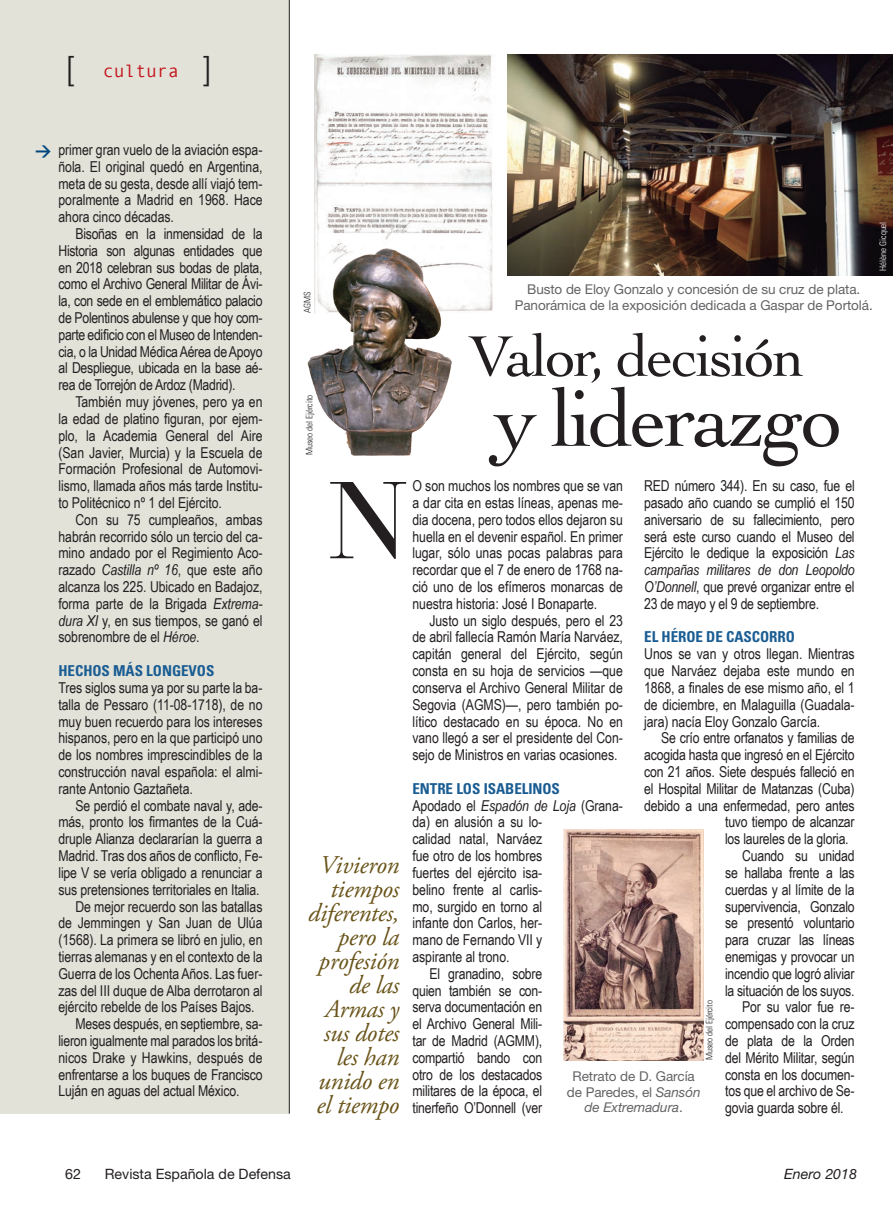
<style>
.page{position:relative;width:893px;height:1217px;background:#fff}
.page>*{position:absolute;margin:0;border:0;box-sizing:border-box;transform-origin:0 0}
.t1{font:108.15px "Bauer Bodoni";color:#231f20}
.t2{font:82.8px "Cochin";letter-spacing:-.035em;color:#231f20}
.t3{font:60.3px "Cochin";letter-spacing:-.035em;color:#231f20}
.t4{font:300 33px "Helvetica Neue";color:#231f20}
.t5{font:italic 25.5px/24px "Adobe Garamond Pro";letter-spacing:-.01em;color:#695419;text-align:right}
.t6{font:18px "Monotypecom";color:#c4121a}
.t7{font:15px/16.8px "Arial Narrow";letter-spacing:-.01em;color:#231f20;text-align:justify}
.t8{font:700 condensed 15px "Univers";letter-spacing:-.005em;color:#1a5d93}
.t9{font:14.25px "Helvetica Neue";color:#231f20}
.t10{font:italic 14.25px "Helvetica Neue";color:#231f20}
.t11{font:13.5px/15.8px "Helvetica Neue";letter-spacing:-.005em;color:#636366;text-align:center}
.t12{font:300 condensed 9px "Univers";letter-spacing:-.005em;color:#231f20}
.t13{font:300 condensed 9px "Univers";letter-spacing:-.005em;color:#fff}
.s1{font-family:"Helvetica Neue";font-weight:300;font-size:33px;color:#231f20}
.s2{font-family:"DIN";font-weight:700;font-size:15.9px;color:#00467e}
.s3{font-style:italic}
</style>
<div class="page">
<div style="left:0;top:0;width:289px;height:1113px;background:#e2e2d9"></div>
<hr style="left:289px;top:0;width:1px;height:1113px;background:#231f20">
<img style="left:507px;top:55px;width:386px;height:220px">
<img style="left:564px;top:829px;width:140px;height:230px">
<img style="left:314px;top:55px;width:179px;height:256px">
<img style="left:307px;top:244px;width:152px;height:212px">
<h3 class="t4" style="left:66px;top:48px;width:9px">[</h3>
<p class="t6" style="left:103px;top:60px;width:110px">cultura <span class="s1">]</span></p>
<p class="t7" style="left:35px;top:141px;width:229px"><span class="s2">&gt;</span> primer gran vuelo de la aviación espa-</p>
<p class="t7" style="left:58px;top:157px;width:206px">ñola. El original quedó en Argentina, meta de su gesta, desde allí viajó tem&shy;poralmente a Madrid en 1968. Hace ahora cinco décadas.</p>
<p class="t7" style="left:58px;top:225px;width:206px;text-indent:17px">Bisoñas en la inmensidad de la Historia son algunas entidades que en 2018 celebran sus bodas de plata, como el Archivo General Militar de Ávi&shy;la, con sede en el emblemático palacio de Polentinos abulense y que hoy com&shy;parte edificio con el Museo de Intenden&shy;cia, o la Unidad Médica Aérea de Apoyo al Despliegue, ubicada en la base aé&shy;rea de Torrejón de Ardoz (Madrid).</p>
<p class="t7" style="left:58px;top:393px;width:206px;text-indent:17px">También muy jóvenes, pero ya en la edad de platino figuran, por ejem&shy;plo, la Academia General del Aire (San Javier, Murcia) y la Escuela de Formación Profesional de Automovi&shy;lismo, llamada años más tarde Institu&shy;to Politécnico nº 1 del Ejército.</p>
<p class="t7" style="left:58px;top:510px;width:206px;text-indent:17px">Con su 75 cumpleaños, ambas habrán recorrido sólo un tercio del ca&shy;mino andado por el Regimiento Aco&shy;razado <span class="s3">Castilla nº 16</span>, que este año alcanza los 225. Ubicado en Badajoz, forma parte de la Brigada <span class="s3">Extrema&shy;dura XI</span> y, en sus tiempos, se ganó el sobrenombre de el <span class="s3">Héroe</span>.</p>
<p class="t8" style="left:58px;top:661px;width:157px">HECHOS MÁS LONGEVOS</p>
<p class="t7" style="left:58px;top:678px;width:206px">Tres siglos suma ya por su parte la ba&shy;talla de Pessaro (11-08-1718), de no muy buen recuerdo para los intereses hispanos, pero en la que participó uno de los nombres imprescindibles de la construcción naval española: el almi&shy;rante Antonio Gaztañeta.</p>
<p class="t7" style="left:75px;top:796px;width:189px">Se perdió el combate naval y, ade-</p>
<p class="t7" style="left:58px;top:813px;width:206px">más, pronto los firmantes de la Cuá-</p>
<p class="t7" style="left:58px;top:829px;width:206px">druple Alianza declararían la guerra a</p>
<p class="t7" style="left:58px;top:846px;width:206px">Madrid. Tras dos años de conflicto, Fe-</p>
<p class="t7" style="left:58px;top:863px;width:206px">lipe V se vería obligado a renunciar a</p>
<p class="t7" style="left:58px;top:880px;width:203px">sus pretensiones territoriales en Italia.</p>
<p class="t7" style="left:75px;top:897px;width:189px">De mejor recuerdo son las batallas</p>
<p class="t7" style="left:58px;top:913px;width:206px">de Jemmingen y San Juan de Ulúa</p>
<p class="t7" style="left:58px;top:930px;width:206px">(1568). La primera se libró en julio, en</p>
<p class="t7" style="left:58px;top:947px;width:206px">tierras alemanas y en el contexto de la</p>
<p class="t7" style="left:58px;top:964px;width:206px">Guerra de los Ochenta Años. Las fuer-</p>
<p class="t7" style="left:58px;top:981px;width:206px">zas del III duque de Alba derrotaron al</p>
<p class="t7" style="left:58px;top:997px;width:198px">ejército rebelde de los Países Bajos.</p>
<p class="t7" style="left:75px;top:1014px;width:189px">Meses después, en septiembre, sa-</p>
<p class="t7" style="left:58px;top:1031px;width:206px">lieron igualmente mal parados los britá-</p>
<p class="t7" style="left:58px;top:1048px;width:206px">nicos Drake y Hawkins, después de</p>
<p class="t7" style="left:58px;top:1065px;width:206px">enfrentarse a los buques de Francisco</p>
<p class="t7" style="left:58px;top:1081px;width:183px">Luján en aguas del actual México.</p>
<p class="t12" style="left:302px;top:312px;width:23px;rotate:-90deg">AGMS</p>
<p class="t12" style="left:304px;top:455px;width:62px;rotate:-90deg">Museo del Ejército</p>
<p class="t13" style="left:878px;top:270px;width:50px;rotate:-90deg">Hélène Gicquel</p>
<p class="t11" style="left:515px;top:281px;width:360px">Busto de Eloy Gonzalo y concesión de su cruz de plata.<br>Panorámica de la exposición dedicada a Gaspar de Portolá.</p>
<h3 class="t3" style="left:469px;top:315px;width:337px">Valor, decisión</h3>
<h2 class="t2" style="left:495px;top:363px;width:349px">y liderazgo</h2>
<p class="t7" style="left:412px;top:477px;width:212px">O son muchos los nombres que se van a dar cita en estas líneas, apenas me&shy;dia docena, pero todos ellos dejaron su huella en el devenir español. En primer lugar, sólo unas pocas palabras para recordar que el 7 de enero de 1768 na&shy;ció uno de los efímeros monarcas de nuestra historia: José I Bonaparte.</p>
<p class="t7" style="left:412px;top:611px;width:212px;text-indent:17px">Justo un siglo después, pero el 23 de abril fallecía Ramón María Narváez, capitán general del Ejército, según consta en su hoja de servicios —que conserva el Archivo General Militar de Segovia (AGMS)—, pero también po&shy;lítico destacado en su época. No en vano llegó a ser el presidente del Con&shy;sejo de Ministros en varias ocasiones.</p>
<p class="t8" style="left:412px;top:779px;width:149px">ENTRE LOS ISABELINOS</p>
<p class="t7" style="left:412px;top:796px;width:212px">Apodado el <span class="s3">Espadón de Loja</span> (Grana-</p>
<p class="t7" style="left:412px;top:813px;width:131px">da) en alusión a su lo-</p>
<p class="t7" style="left:412px;top:829px;width:131px">calidad natal, Narváez</p>
<p class="t7" style="left:412px;top:846px;width:131px">fue otro de los hombres</p>
<p class="t7" style="left:412px;top:863px;width:131px">fuertes del ejército isa-</p>
<p class="t7" style="left:412px;top:880px;width:131px">belino frente al carlis-</p>
<p class="t7" style="left:412px;top:897px;width:131px">mo, surgido en torno al</p>
<p class="t7" style="left:412px;top:913px;width:131px">infante don Carlos, her-</p>
<p class="t7" style="left:412px;top:930px;width:131px">mano de Fernando VII y</p>
<p class="t7" style="left:412px;top:947px;width:99px">aspirante al trono.</p>
<p class="t7" style="left:429px;top:964px;width:114px">El granadino, sobre</p>
<p class="t7" style="left:412px;top:981px;width:131px">quien también se con-</p>
<p class="t7" style="left:412px;top:997px;width:131px">serva documentación en</p>
<p class="t7" style="left:412px;top:1014px;width:131px">el Archivo General Mili-</p>
<p class="t7" style="left:412px;top:1031px;width:131px">tar de Madrid (AGMM),</p>
<p class="t7" style="left:412px;top:1048px;width:131px">compartió bando con</p>
<p class="t7" style="left:412px;top:1065px;width:131px">otro de los destacados</p>
<p class="t7" style="left:412px;top:1081px;width:131px">militares de la época, el</p>
<p class="t7" style="left:412px;top:1098px;width:131px">tinerfeño O’Donnell (ver</p>
<p class="t7" style="left:644px;top:477px;width:212px">RED número 344). En su caso, fue el pasado año cuando se cumplió el 150 aniversario de su fallecimiento, pero será este curso cuando el Museo del Ejército le dedique la exposición <span class="s3">Las campañas militares de don Leopoldo O’Donnell</span>, que prevé organizar entre el 23 de mayo y el 9 de septiembre.</p>
<p class="t8" style="left:644px;top:627px;width:152px">EL HÉROE DE CASCORRO</p>
<p class="t7" style="left:644px;top:645px;width:212px">Unos se van y otros llegan. Mientras que Narváez dejaba este mundo en 1868, a finales de ese mismo año, el 1 de diciembre, en Malaguilla (Guadala&shy;jara) nacía Eloy Gonzalo García.</p>
<p class="t7" style="left:661px;top:729px;width:195px">Se crío entre orfanatos y familias de</p>
<p class="t7" style="left:644px;top:745px;width:212px">acogida hasta que ingresó en el Ejército</p>
<p class="t7" style="left:644px;top:762px;width:212px">con 21 años. Siete después falleció en</p>
<p class="t7" style="left:644px;top:779px;width:212px">el Hospital Militar de Matanzas (Cuba)</p>
<p class="t7" style="left:644px;top:796px;width:212px">debido a una enfermedad, pero antes</p>
<p class="t7" style="left:725px;top:813px;width:131px">tuvo tiempo de alcanzar</p>
<p class="t7" style="left:725px;top:829px;width:125px">los laureles de la gloria.</p>
<p class="t7" style="left:742px;top:846px;width:114px">Cuando su unidad</p>
<p class="t7" style="left:725px;top:863px;width:131px">se hallaba frente a las</p>
<p class="t7" style="left:725px;top:880px;width:131px">cuerdas y al límite de la</p>
<p class="t7" style="left:725px;top:897px;width:131px">supervivencia, Gonzalo</p>
<p class="t7" style="left:725px;top:913px;width:131px">se presentó voluntario</p>
<p class="t7" style="left:725px;top:930px;width:131px">para cruzar las líneas</p>
<p class="t7" style="left:725px;top:947px;width:131px">enemigas y provocar un</p>
<p class="t7" style="left:725px;top:964px;width:131px">incendio que logró aliviar</p>
<p class="t7" style="left:725px;top:981px;width:131px">la situación de los suyos.</p>
<p class="t7" style="left:742px;top:997px;width:114px">Por su valor fue re-</p>
<p class="t7" style="left:725px;top:1014px;width:131px">compensado con la cruz</p>
<p class="t7" style="left:725px;top:1031px;width:131px">de plata de la Orden</p>
<p class="t7" style="left:725px;top:1048px;width:131px">del Mérito Militar, según</p>
<p class="t7" style="left:725px;top:1065px;width:131px">consta en los documen-</p>
<p class="t7" style="left:725px;top:1081px;width:131px">tos que el archivo de Se-</p>
<p class="t7" style="left:725px;top:1098px;width:120px">govia guarda sobre él.</p>
<h1 class="t1" style="left:329px;top:456px;width:80px">N</h1>
<h3 class="t5" style="left:308px;top:853px;width:93px">Vivieron tiempos diferentes, pero la profesión de las<br>Armas y sus dotes les han unido en el tiempo</h3>
<p class="t12" style="left:704px;top:1060px;width:62px;rotate:-90deg">Museo del Ejército</p>
<p class="t11" style="left:567px;top:1067px;width:135px">Retrato de D. García de Paredes, el <span class="s3">Sansón de Extremadura</span>.</p>
<p class="t9" style="left:65px;top:1164px;width:17px">62</p>
<p class="t9" style="left:105px;top:1164px;width:188px">Revista Española de Defensa</p>
<p class="t10" style="left:784px;top:1164px;width:74px">Enero 2018</p>
</div>
